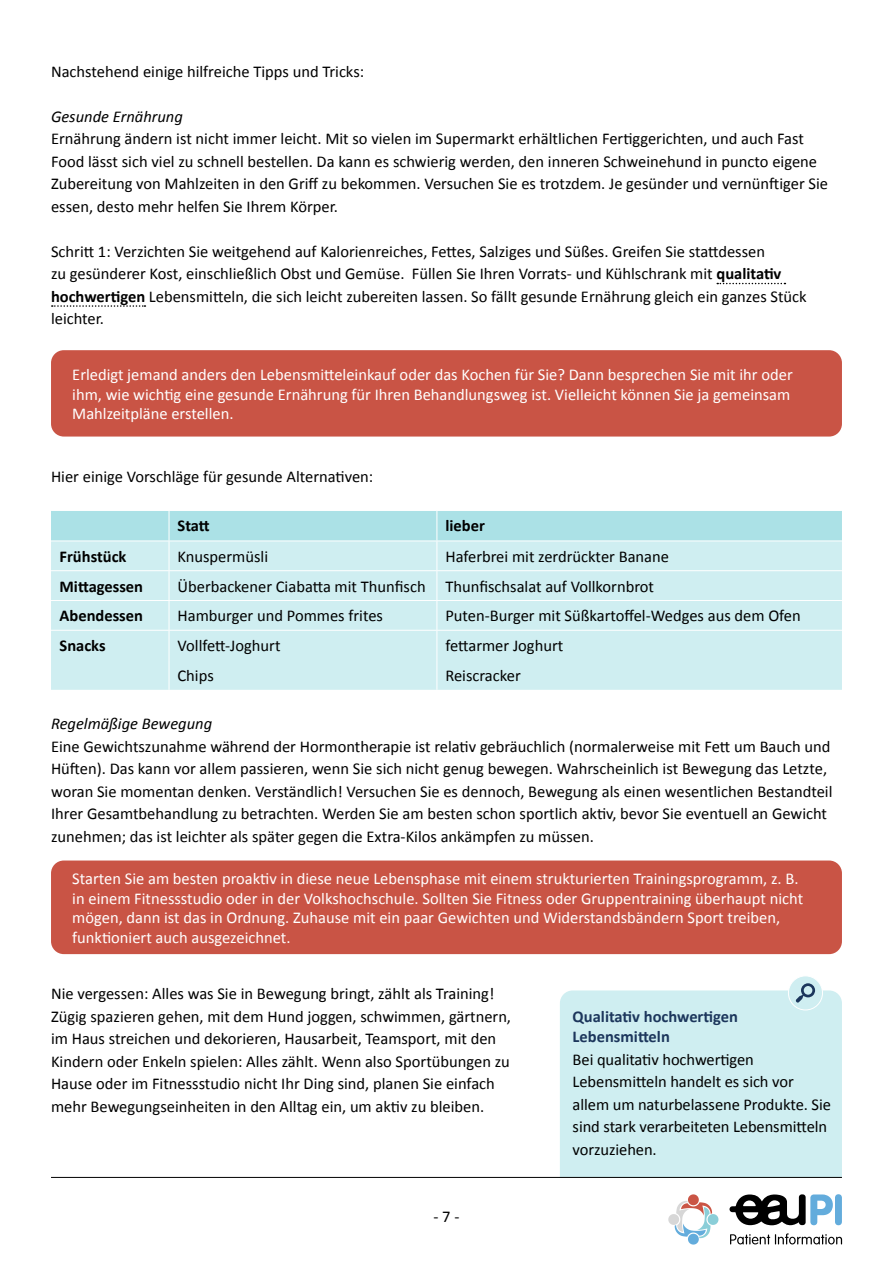
<style>
.page{position:relative;width:893px;height:1263px;background:#fff}
.page>*{position:absolute;margin:0;border:0;box-sizing:border-box;transform-origin:0 0}
.t1{font:16.5px/22.5px "Calibri";color:#000}
.t2{font:16.5px/19.8px "Calibri";color:#fff}
.t3{font:700 16.5px "Calibri";color:#000}
.t4{font:italic 16.5px "Calibri";color:#000}
.t5{font:700 16.5px/19.8px "Calibri";color:#1c365c}
.s1{font-weight:700}
</style>
<div class="page">
<svg style="left:730px;top:1233px;width:112px;height:11px"></svg>
<svg style="left:729px;top:1194px;width:104px;height:32px"></svg>
<div style="left:835px;top:1194px;width:7px;height:31px;background:#63acdc;border-radius:4px"></div>
<svg style="left:668px;top:1194px;width:50px;height:50px"></svg>
<svg style="left:717px;top:283px;width:68px;height:1px"></svg>
<svg style="left:52px;top:305px;width:93px;height:2px"></svg>
<div style="left:51px;top:350px;width:791px;height:87px;background:#c95445;border-radius:13px"></div>
<div style="left:51px;top:660px;width:791px;height:30px;background:#cfeef1"></div>
<svg style="left:51px;top:511px;width:791px;height:149px;background:#c9ebef"></svg>
<hr style="left:169px;top:660px;width:1px;height:30px;background:#fff">
<hr style="left:437px;top:660px;width:1px;height:30px;background:#fff">
<div style="left:51px;top:860px;width:791px;height:94px;background:#c95445;border-radius:13px"></div>
<div style="left:560px;top:990px;width:282px;height:187px;background:#cfeef1"></div>
<div style="left:788px;top:976px;width:34px;height:34px;background:#cfeef1;border-radius:50%"></div>
<div style="left:788px;top:975px;width:35px;height:35px;border:1px solid #fff;border-radius:50%"></div>
<svg style="left:796px;top:983px;width:19px;height:19px"></svg>
<hr style="left:51px;top:1177px;width:791px;height:1px;background:#000">
<p class="t1" style="left:51px;top:59px;width:315px">Nachstehend einige hilfreiche Tipps und Tricks:</p>
<p class="t4" style="left:51px;top:106px;width:133px">Gesunde Ernährung</p>
<p class="t1" style="left:51px;top:126px;width:778px">Ernährung ändern ist nicht immer leicht. Mit so vielen im Supermarkt erhältlichen Fertiggerichten, und auch Fast Food lässt sich viel zu schnell bestellen. Da kann es schwierig werden, den inneren Schweinehund in puncto eigene Zubereitung von Mahlzeiten in den Griff zu bekommen. Versuchen Sie es trotzdem. Je gesünder und vernünftiger Sie essen, desto mehr helfen Sie Ihrem Körper.</p>
<p class="t1" style="left:51px;top:239px;width:757px">Schritt 1: Verzichten Sie weitgehend auf Kalorienreiches, Fettes, Salziges und Süßes. Greifen Sie stattdessen<br>zu gesünderer Kost, einschließlich Obst und Gemüse. Füllen Sie Ihren Vorrats- und Kühlschrank mit <span class="s1">qualitativ hochwertigen</span> Lebensmitteln, die sich leicht zubereiten lassen. So fällt gesunde Ernährung gleich ein ganzes Stück leichter.</p>
<p class="t2" style="left:72px;top:364px;width:722px">Erledigt jemand anders den Lebensmitteleinkauf oder das Kochen für Sie? Dann besprechen Sie mit ihr oder ihm, wie wichtig eine gesunde Ernährung für Ihren Behandlungsweg ist. Vielleicht können Sie ja gemeinsam<br>Mahlzeitpläne erstellen.</p>
<p class="t1" style="left:51px;top:464px;width:324px">Hier einige Vorschläge für gesunde Alternativen:</p>
<p class="t3" style="left:178px;top:516px;width:34px">Statt</p>
<p class="t3" style="left:445px;top:516px;width:41px">lieber</p>
<p class="t3" style="left:60px;top:546px;width:68px">Frühstück</p>
<p class="t1" style="left:178px;top:544px;width:92px">Knuspermüsli</p>
<p class="t1" style="left:445px;top:544px;width:225px">Haferbrei mit zerdrückter Banane</p>
<p class="t3" style="left:60px;top:576px;width:85px">Mittagessen</p>
<p class="t1" style="left:178px;top:574px;width:250px">Überbackener Ciabatta mit Thunfisch</p>
<p class="t1" style="left:445px;top:574px;width:210px">Thunfischsalat auf Vollkornbrot</p>
<p class="t3" style="left:60px;top:606px;width:85px">Abendessen</p>
<p class="t1" style="left:178px;top:604px;width:207px">Hamburger und Pommes frites</p>
<p class="t1" style="left:445px;top:604px;width:357px">Puten-Burger mit Süßkartoffel-Wedges aus dem Ofen</p>
<p class="t3" style="left:60px;top:635px;width:48px">Snacks</p>
<p class="t1" style="left:178px;top:634px;width:105px">Vollfett-Joghurt</p>
<p class="t1" style="left:445px;top:634px;width:119px">fettarmer Joghurt</p>
<p class="t1" style="left:178px;top:663px;width:38px">Chips</p>
<p class="t1" style="left:445px;top:663px;width:77px">Reiscracker</p>
<p class="t4" style="left:51px;top:713px;width:163px">Regelmäßige Bewegung</p>
<p class="t1" style="left:51px;top:734px;width:783px">Eine Gewichtszunahme während der Hormontherapie ist relativ gebräuchlich (normalerweise mit Fett um Bauch und Hüften). Das kann vor allem passieren, wenn Sie sich nicht genug bewegen. Wahrscheinlich ist Bewegung das Letzte, woran Sie momentan denken. Verständlich! Versuchen Sie es dennoch, Bewegung als einen wesentlichen Bestandteil Ihrer Gesamtbehandlung zu betrachten. Werden Sie am besten schon sportlich aktiv, bevor Sie eventuell an Gewicht zunehmen; das ist leichter als später gegen die Extra-Kilos ankämpfen zu müssen.</p>
<p class="t2" style="left:72px;top:868px;width:732px">Starten Sie am besten proaktiv in diese neue Lebensphase mit einem strukturierten Trainingsprogramm, z. B. in einem Fitnessstudio oder in der Volkshochschule. Sollten Sie Fitness oder Gruppentraining überhaupt nicht mögen, dann ist das in Ordnung. Zuhause mit ein paar Gewichten und Widerstandsbändern Sport treiben, funktioniert auch ausgezeichnet.</p>
<p class="t1" style="left:51px;top:981px;width:462px">Nie vergessen: Alles was Sie in Bewegung bringt, zählt als Training!<br>Zügig spazieren gehen, mit dem Hund joggen, schwimmen, gärtnern, im Haus streichen und dekorieren, Hausarbeit, Teamsport, mit den Kindern oder Enkeln spielen: Alles zählt. Wenn also Sportübungen zu Hause oder im Fitnessstudio nicht Ihr Ding sind, planen Sie einfach mehr Bewegungseinheiten in den Alltag ein, um aktiv zu bleiben.</p>
<p class="t1" style="left:433px;top:1204px;width:27px">-7-</p>
<p class="t5" style="left:573px;top:1006px;width:167px">Qualitativ hochwertigen<br>Lebensmitteln</p>
<p class="t1" style="left:573px;top:1047px;width:260px">Bei qualitativ hochwertigen<br>Lebensmitteln handelt es sich vor allem um naturbelassene Produkte. Sie sind stark verarbeiteten Lebensmitteln vorzuziehen.</p>
</div>
